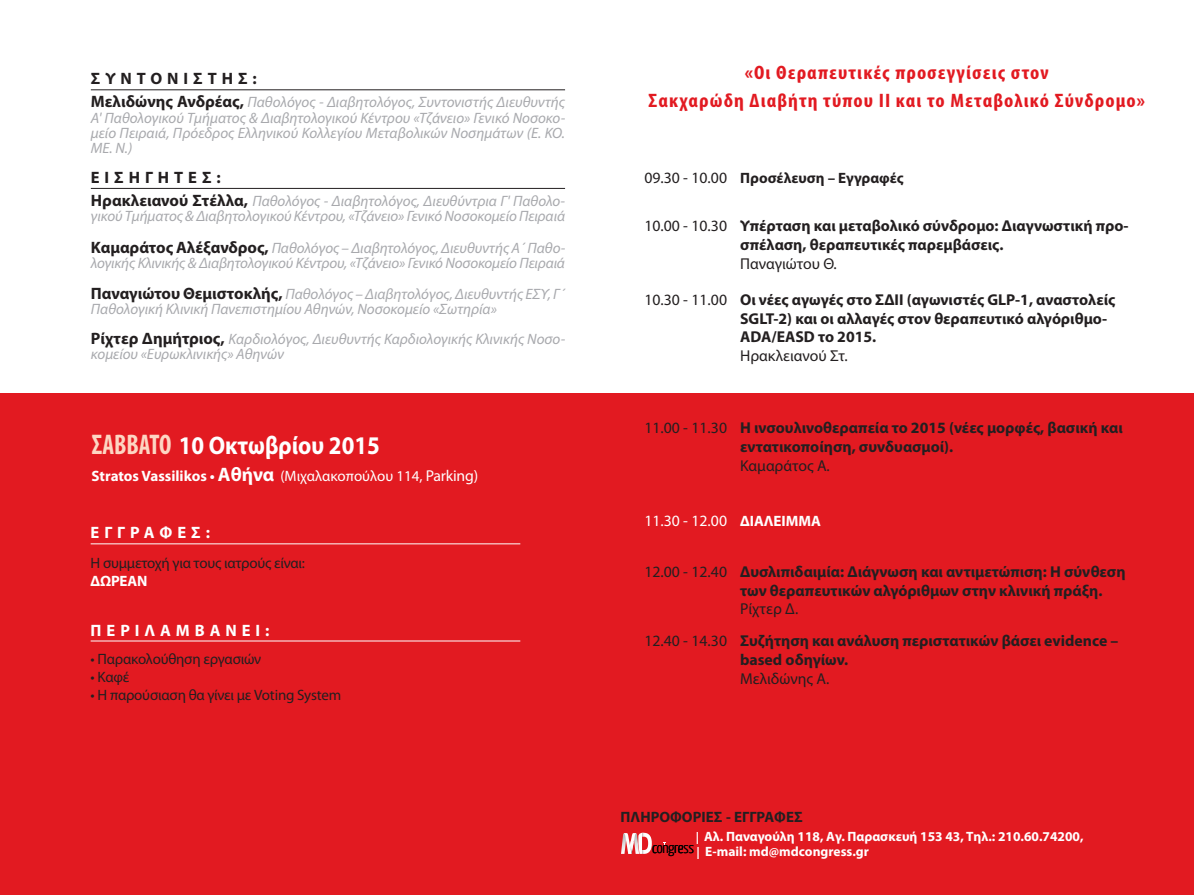
<style>
.page{position:relative;width:1194px;height:895px;background:#fff}
.page>*{position:absolute;margin:0;border:0;box-sizing:border-box;transform-origin:0 0}
.t1{font:700 25.5px "Myriad Pro";color:#fff;scale:.9 1}
.t2{font:700 condensed 19.5px/28.5px "Myriad Pro";letter-spacing:.05em;color:#e21a21;text-align:center;scale:1.1 1}
.t3{font:700 16.5px "Myriad Pro";letter-spacing:.3em;color:#231f20}
.t4{font:700 16.5px "Myriad Pro";letter-spacing:.3em;color:#fff}
.t5{font:700 15.75px/18.9px "Myriad Pro";color:#231f20}
.t6{font:15.75px "Myriad Pro";color:#231f20}
.t7{font:15.75px "Myriad Pro";color:#fff}
.t8{font:300 15.45px "Yanone Kaffeesatz";letter-spacing:-.025em;color:#000}
.t9{font:italic 15px/15px "Myriad Pro";color:#a8a9ad}
.t10{font:15px "Myriad Pro";letter-spacing:-.015em;color:#231f20}
.t11{font:700 15px "Myriad Pro";color:#231f20}
.t12{font:15px "Myriad Pro";color:#fff}
.t13{font:700 15px "Myriad Pro";letter-spacing:-.015em;color:#fff}
.t14{font:700 13.5px/15px "Myriad Pro";color:#fff}
.s1{font-weight:700;font-style:normal;font-size:16.5px;color:#231f20}
.s2{font-stretch:condensed;font-size:28.5px;color:#fdd6c3}
.s3{font-weight:700}
.s4{font-weight:700;font-size:19.5px}
.s5{font-size:15.75px}
.s6{font-weight:400;font-size:15.75px}
.s7{font-weight:400}
.s8{font-weight:700;font-size:15px}
.s9{font-size:12px}
</style>
<div class="page">
<div style="left:0;top:393px;width:1194px;height:501px;background:#e21a21"></div>
<hr style="left:91px;top:89px;width:474px;height:1px;background:#231f20">
<hr style="left:91px;top:188px;width:474px;height:1px;background:#231f20">
<img style="left:636px;top:832px;width:6px;height:21px">
<img style="left:642px;top:832px;width:10px;height:21px">
<img style="left:621px;top:833px;width:15px;height:20px">
<img style="left:624px;top:833px;width:7px;height:20px">
<svg style="left:630px;top:842px;width:3px;height:11px"></svg>
<hr style="left:91px;top:543px;width:429px;height:1px;background:#fff">
<hr style="left:91px;top:640px;width:429px;height:1px;background:#fff">
<p class="t3" style="left:91px;top:72px;width:167px">ΣΥΝΤΟΝΙΣΤΗΣ:</p>
<p class="t9" style="left:91px;top:96px;width:476px;text-align:justify"><span class="s1">Μελιδώνης Ανδρέας,</span> Παθολόγος - Διαβητολόγος, Συντονιστής Διευθυντής Α' Παθολογικού Τμήματος &amp; Διαβητολογικού Κέντρου «Τζάνειο» Γενικό Νοσοκο&shy;μείο Πειραιά, Πρόεδρος Ελληνικού Κολλεγίου Μεταβολικών Νοσημάτων (Ε. ΚΟ.<br>ΜΕ. Ν.)</p>
<p class="t3" style="left:91px;top:171px;width:131px">ΕΙΣΗΓΗΤΕΣ:</p>
<p class="t9" style="left:91px;top:195px;width:476px"><span class="s1">Ηρακλειανού Στέλλα,</span> Παθολόγος - Διαβητολόγος, Διευθύντρια Γ' Παθολο&shy;γικού Τμήματος &amp; Διαβητολογικού Κέντρου, «Τζάνειο» ΓενικόΝοσοκομείοΠειραιά</p>
<p class="t9" style="left:91px;top:241px;width:476px"><span class="s1">Καμαράτος Αλέξανδρος,</span> Παθολόγος – Διαβητολόγος, Διευθυντής Α΄Παθο&shy;λογικής Κλινικής &amp; Διαβητολογικού Κέντρου, «Τζάνειο» Γενικό Νοσοκομείο Πειραιά</p>
<p class="t9" style="left:91px;top:288px;width:476px"><span class="s1">Παναγιώτου Θεμιστοκλής,</span> Παθολόγος – Διαβητολόγος, Διευθυντής ΕΣΥ, Γ΄<br>Παθολογική Κλινική Πανεπιστημίου Αθηνών, Νοσοκομείο «Σωτηρία»</p>
<p class="t9" style="left:91px;top:333px;width:476px"><span class="s1">Ρίχτερ Δημήτριος,</span> Καρδιολόγος, Διευθυντής Καρδιολογικής Κλινικής Νοσο&shy;κομείου «Ευρωκλινικής» Αθηνών</p>
<h1 class="t1" style="left:92px;top:435px;width:322px"><span class="s2">ΣΑΒΒΑΤΟ</span> 10 Οκτωβρίου 2015</h1>
<p class="t12" style="left:92px;top:470px;width:388px"><span class="s3">Stratos Vassilikos •</span> <span class="s4">Αθήνα</span> (Μιχαλακοπούλου 114, <span class="s5">Parking)</span></p>
<p class="t4" style="left:91px;top:526px;width:121px">ΕΓΓΡΑΦΕΣ:</p>
<p class="t10" style="left:91px;top:557px;width:216px">Η συμμετοχή για τους ιατρούς είναι:</p>
<p class="t13" style="left:91px;top:575px;width:58px">ΔΩΡΕΑΝ</p>
<p class="t4" style="left:91px;top:624px;width:180px">ΠΕΡΙΛΑΜΒΑΝΕΙ:</p>
<p class="t10" style="left:91px;top:652px;width:172px">• Παρακολούθηση εργασιών</p>
<p class="t10" style="left:91px;top:670px;width:40px">• Καφέ</p>
<p class="t10" style="left:91px;top:688px;width:252px">• Η παρούσιαση θα γίνει με Voting System</p>
<h2 class="t2" style="left:648px;top:60px;width:453px">«Οι Θεραπευτικές προσεγγίσεις στον<br>Σακχαρώδη Διαβήτη τύπου ΙΙ και το Μεταβολικό Σύνδρομο»</h2>
<p class="t11" style="left:644px;top:173px;width:261px"><span class="s6">09.30 - 10.00</span> Προσέλευση – Εγγραφές</p>
<p class="t5" style="left:740px;top:217px;width:390px;text-indent:-96px"><span class="s7">10.00 - 10.30</span> Υπέρταση και μεταβολικό σύνδρομο: Διαγνωστική προ&shy;σπέλαση, θεραπευτικές παρεμβάσεις.</p>
<p class="t6" style="left:740px;top:257px;width:98px">Παναγιώτου Θ.</p>
<p class="t5" style="left:740px;top:291px;width:377px;text-indent:-96px"><span class="s7">10.30 - 11.00</span> Οι νέες αγωγές στο ΣΔΙΙ (αγωνιστές GLP-1, αναστολείς<br>SGLT-2) και οι αλλαγές στον θεραπευτικό αλγόριθμο-<br>ADA/EASD το 2015.</p>
<p class="t6" style="left:740px;top:350px;width:109px">Ηρακλειανού Στ.</p>
<p class="t5" style="left:740px;top:419px;width:384px;text-indent:-96px"><span class="s7">11.00 - 11.30</span> Η ινσουλινοθεραπεία το 2015 (νέες μορφές, βασική και εντατικοποίηση, συνδυασμοί).</p>
<p class="t6" style="left:740px;top:459px;width:91px">Καμαράτος Α.</p>
<p class="t7" style="left:644px;top:514px;width:178px">11.30 - 12.00 <span class="s8">ΔΙΑΛΕΙΜΜΑ</span></p>
<p class="t5" style="left:740px;top:563px;width:387px;text-indent:-96px"><span class="s7">12.00 - 12.40</span> Δυσλιπιδαιμία: Διάγνωση και αντιμετώπιση: Η σύνθεση των θεραπευτικών αλγόριθμων στην κλινική πράξη.</p>
<p class="t5" style="left:644px;top:594px;width:475px;line-height:31.7px;text-indent:96px"><span class="s7">Ρίχτερ Δ.<br>12.40 - 14.30</span> Συζήτηση και ανάλυση περιστατικών βάσει evidence –</p>
<p class="t5" style="left:740px;top:651px;width:109px">based οδηγίων.</p>
<p class="t6" style="left:740px;top:672px;width:91px">Μελιδώνης Α.</p>
<p class="t11" style="left:621px;top:810px;width:184px">ΠΛΗΡΟΦΟΡΙΕΣ - ΕΓΓΡΑΦΕΣ</p>
<p class="t14" style="left:696px;top:829px;width:389px"><span class="s9">|</span> Αλ. Παναγούλη 118, Αγ. Παρασκευή 153 43, Τηλ.: 210.60.74200, <span class="s9">|</span> E-mail: md@mdcongress.gr</p>
<p class="t8" style="left:652px;top:837px;width:44px">congress</p>
</div>
